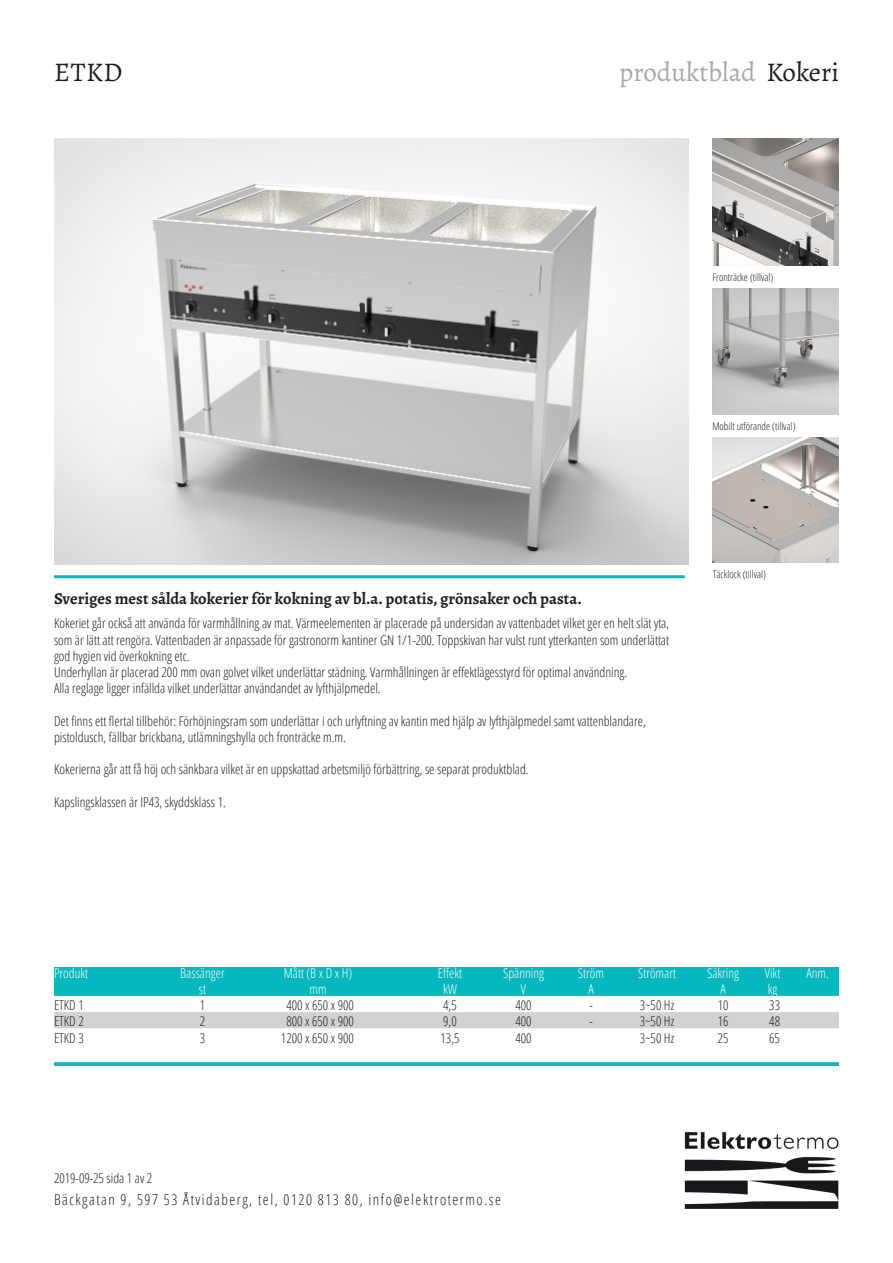
<style>
.page{position:relative;width:893px;height:1263px;background:#fff}
.page>*{position:absolute;margin:0;border:0;box-sizing:border-box;transform-origin:0 0}
.t1{font:27px "Alegreya";color:#a8a9ad}
.t2{font:27px "Alegreya";color:#231f20}
.Rubrik_2{font:700 16.5px "Alegreya";color:#231f20}
.t3{font:300 15px "Open Sans Condensed";letter-spacing:.1em;color:#231f20}
.Brödtext_1{font:300 13.5px/16.2px "Open Sans Condensed";color:#231f20}
.Lista_fakta_rubrikra{font:300 13.5px "Open Sans Condensed";color:#fff}
.Lista_fakta_vit_rad{font:300 13.5px "Open Sans Condensed";color:#231f20}
.Lista_fakta_grå_rad{font:300 13.5px "Open Sans Condensed";color:#231f20}
.Lista_reservdelar{font:300 10.5px "Open Sans Condensed";color:#231f20}
.s1{color:#231f20}
</style>
<div class="page">
<img style="left:54px;top:139px;width:635px;height:425px">
<div style="left:54px;top:967px;width:785px;height:99px;background:#06b8be"></div>
<div style="left:54px;top:996px;width:785px;height:17px;background:#fff"></div>
<div style="left:54px;top:1012px;width:785px;height:18px;background:#d1d2d4"></div>
<div style="left:54px;top:1028px;width:785px;height:18px;background:#fff"></div>
<div style="left:54px;top:1044px;width:785px;height:18px;background:#fff"></div>
<img style="left:685px;top:1131px;width:154px;height:78px">
<hr style="left:54px;top:575px;width:631px;height:3px;background:#06b8be">
<img style="left:713px;top:139px;width:126px;height:126px">
<img style="left:713px;top:288px;width:126px;height:127px">
<img style="left:713px;top:438px;width:126px;height:125px">
<p class="t2" style="left:54px;top:55px;width:70px">ETKD</p>
<p class="t1" style="left:619px;top:55px;width:221px">produktblad <span class="s1">Kokeri</span></p>
<p class="Lista_reservdelar" style="left:712px;top:270px;width:62px">Fronträcke (tillval)</p>
<p class="Lista_reservdelar" style="left:712px;top:419px;width:85px">Mobilt utförande (tillval)</p>
<p class="Lista_reservdelar" style="left:713px;top:567px;width:55px">Täcklock (tillval)</p>
<p class="Rubrik_2" style="left:54px;top:587px;width:529px">Sveriges mest sålda kokerier för kokning av bl.a. potatis, grönsaker och pasta.</p>
<p class="Brödtext_1" style="left:54px;top:615px;width:617px">Kokeriet går också att använda för varmhållning av mat. Värmeelementen är placerade på undersidan av vattenbadet vilket ger en helt slät yta, som är lätt att rengöra. Vattenbaden är anpassade för gastronorm kantiner GN 1/1-200. Toppskivan har vulst runt ytterkanten som underlättat god hygien vid överkokning etc.<br>Underhyllan är placerad 200 mm ovan golvet vilket underlättar städning. Varmhållningen är effektlägesstyrd för optimal användning.</p>
<p class="Brödtext_1" style="left:54px;top:680px;width:328px">Alla reglage ligger infällda vilket underlättar användandet av lyfthjälpmedel.</p>
<p class="Brödtext_1" style="left:54px;top:712px;width:593px">Det finns ett flertal tillbehör: Förhöjningsram som underlättar i och urlyftning av kantin med hjälp av lyfthjälpmedel samt vattenblandare, pistoldusch, fällbar brickbana, utlämningshylla och fronträcke m.m.</p>
<p class="Brödtext_1" style="left:54px;top:761px;width:476px">Kokerierna går att få höj och sänkbara vilket är en uppskattad arbetsmiljö förbättring, se separat produktblad.</p>
<p class="Brödtext_1" style="left:54px;top:793px;width:173px">Kapslingsklassen är IP43, skyddsklass 1.</p>
<p class="Lista_fakta_rubrikra" style="left:54px;top:964px;width:36px">Produkt</p>
<p class="Lista_fakta_rubrikra" style="left:180px;top:964px;width:46px">Bassänger</p>
<p class="Lista_fakta_rubrikra" style="left:284px;top:964px;width:70px">Mått (B x D x H)</p>
<p class="Lista_fakta_rubrikra" style="left:438px;top:964px;width:26px">Effekt</p>
<p class="Lista_fakta_rubrikra" style="left:503px;top:964px;width:43px">Spänning</p>
<p class="Lista_fakta_rubrikra" style="left:578px;top:964px;width:28px">Ström</p>
<p class="Lista_fakta_rubrikra" style="left:638px;top:964px;width:39px">Strömart</p>
<p class="Lista_fakta_rubrikra" style="left:707px;top:964px;width:34px">Säkring</p>
<p class="Lista_fakta_rubrikra" style="left:765px;top:964px;width:17px">Vikt</p>
<p class="Lista_fakta_rubrikra" style="left:806px;top:964px;width:24px">Anm.</p>
<p class="Lista_fakta_rubrikra" style="left:199px;top:980px;width:9px">st</p>
<p class="Lista_fakta_rubrikra" style="left:309px;top:980px;width:19px">mm</p>
<p class="Lista_fakta_rubrikra" style="left:443px;top:980px;width:15px">kW</p>
<p class="Lista_fakta_rubrikra" style="left:521px;top:980px;width:7px">V</p>
<p class="Lista_fakta_rubrikra" style="left:588px;top:980px;width:7px">A</p>
<p class="Lista_fakta_rubrikra" style="left:720px;top:980px;width:7px">A</p>
<p class="Lista_fakta_rubrikra" style="left:768px;top:980px;width:11px">kg</p>
<p class="Lista_fakta_vit_rad" style="left:54px;top:996px;width:31px">ETKD 1</p>
<p class="Lista_fakta_vit_rad" style="left:200px;top:996px;width:7px">1</p>
<p class="Lista_fakta_vit_rad" style="left:286px;top:996px;width:69px">400 x 650 x 900</p>
<p class="Lista_fakta_vit_rad" style="left:443px;top:996px;width:15px">4,5</p>
<p class="Lista_fakta_vit_rad" style="left:515px;top:996px;width:18px">400</p>
<p class="Lista_fakta_vit_rad" style="left:589px;top:996px;width:5px">-</p>
<p class="Lista_fakta_vit_rad" style="left:640px;top:996px;width:36px">3~50 Hz</p>
<p class="Lista_fakta_vit_rad" style="left:718px;top:996px;width:12px">10</p>
<p class="Lista_fakta_vit_rad" style="left:769px;top:996px;width:12px">33</p>
<p class="Lista_fakta_grå_rad" style="left:54px;top:1012px;width:31px">ETKD 2</p>
<p class="Lista_fakta_grå_rad" style="left:200px;top:1012px;width:7px">2</p>
<p class="Lista_fakta_grå_rad" style="left:286px;top:1012px;width:69px">800 x 650 x 900</p>
<p class="Lista_fakta_grå_rad" style="left:443px;top:1012px;width:15px">9,0</p>
<p class="Lista_fakta_grå_rad" style="left:515px;top:1012px;width:18px">400</p>
<p class="Lista_fakta_grå_rad" style="left:589px;top:1012px;width:5px">-</p>
<p class="Lista_fakta_grå_rad" style="left:640px;top:1012px;width:36px">3~50 Hz</p>
<p class="Lista_fakta_grå_rad" style="left:718px;top:1012px;width:12px">16</p>
<p class="Lista_fakta_grå_rad" style="left:769px;top:1012px;width:12px">48</p>
<p class="Lista_fakta_vit_rad" style="left:54px;top:1028px;width:31px">ETKD 3</p>
<p class="Lista_fakta_vit_rad" style="left:200px;top:1028px;width:7px">3</p>
<p class="Lista_fakta_vit_rad" style="left:281px;top:1028px;width:75px">1200 x 650 x 900</p>
<p class="Lista_fakta_vit_rad" style="left:441px;top:1028px;width:20px">13,5</p>
<p class="Lista_fakta_vit_rad" style="left:515px;top:1028px;width:18px">400</p>
<p class="Lista_fakta_vit_rad" style="left:640px;top:1028px;width:36px">3~50 Hz</p>
<p class="Lista_fakta_vit_rad" style="left:718px;top:1028px;width:12px">25</p>
<p class="Lista_fakta_vit_rad" style="left:769px;top:1028px;width:12px">65</p>
<p class="Brödtext_1" style="left:54px;top:1170px;width:100px">2019-09-25 sida 1 av 2</p>
<p class="t3" style="left:54px;top:1190px;width:449px">Bäckgatan 9, 597 53 Åtvidaberg, tel, 0120 813 80, info@elektrotermo.se</p>
</div>
